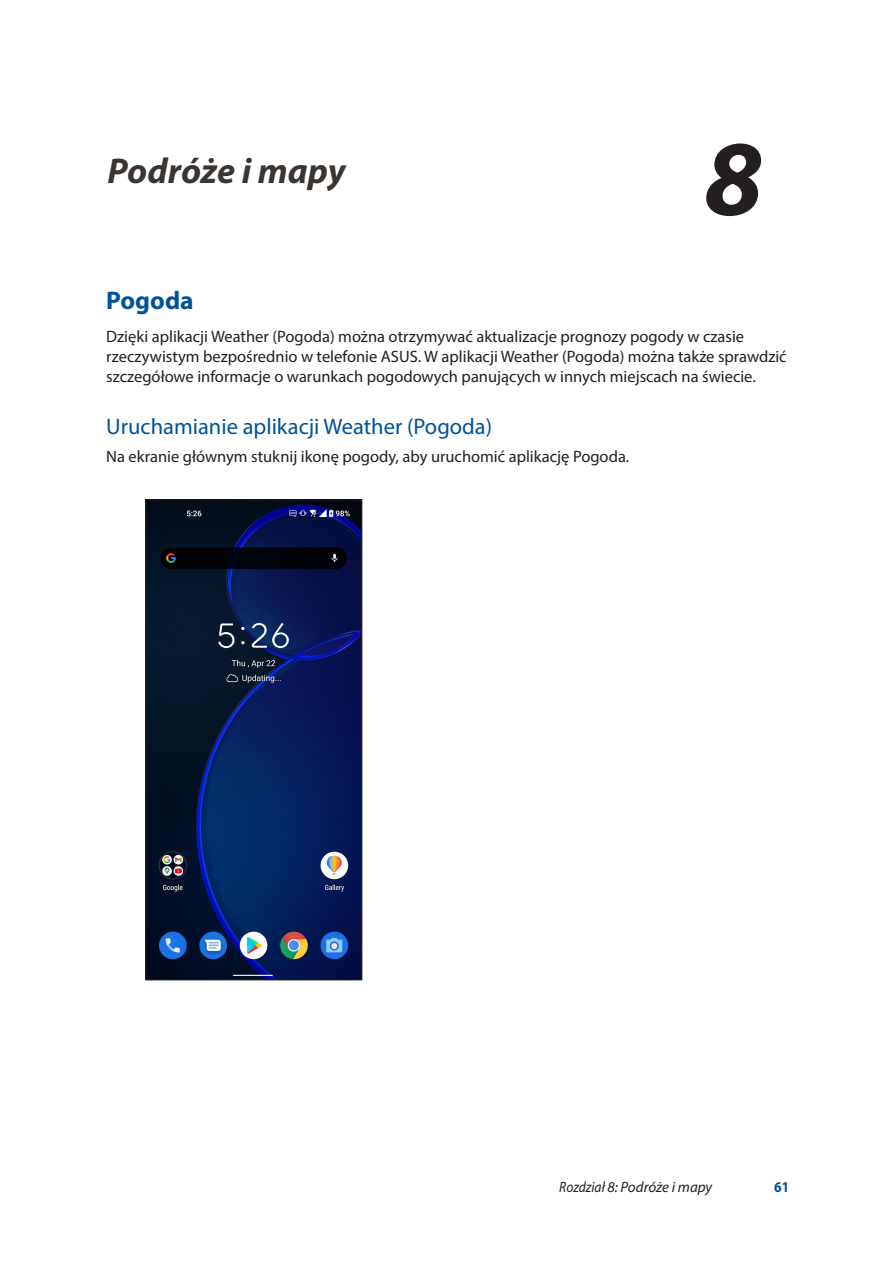
<style>
.page{position:relative;width:893px;height:1263px;background:#fff}
.page>*{position:absolute;margin:0;border:0;box-sizing:border-box;transform-origin:0 0}
.t1{font:italic 700 108px "Myriad Pro";color:#231f20}
.t2{font:italic 700 36px "Myriad Pro";color:#3b3532}
.t3{font:700 25.5px "Myriad Pro";color:#01529a}
.t4{font:22.5px "Myriad Pro";color:#01529a}
.t5{font:16.5px/19.8px "Myriad Pro";color:#231f20}
.t6{font:italic 15px "Myriad Pro";color:#231f20;scale:.9 1}
.t7{font:700 15px "Myriad Pro";color:#01529a;scale:.9 1}
</style>
<div class="page">
<img style="left:148px;top:502px;width:212px;height:476px">
<div style="left:146px;top:500px;width:216px;height:480px;border:1px solid #231f20"></div>
<h2 class="t2" style="left:108px;top:147px;width:240px">Podróże i mapy</h2>
<h1 class="t1" style="left:704px;top:108px;width:60px">8</h1>
<h3 class="t3" style="left:106px;top:284px;width:89px">Pogoda</h3>
<p class="t5" style="left:106px;top:326px;width:682px">Dzięki aplikacji Weather (Pogoda) można otrzymywać aktualizacje prognozy pogody w czasie rzeczywistym bezpośrednio w telefonie ASUS. W aplikacji Weather (Pogoda) można także sprawdzić szczegółowe informacje o warunkach pogodowych panujących w innych miejscach na świecie.</p>
<h3 class="t4" style="left:106px;top:413px;width:387px">Uruchamianie aplikacji Weather (Pogoda)</h3>
<p class="t5" style="left:106px;top:447px;width:525px">Na ekranie głównym stuknij ikonę pogody, aby uruchomić aplikację Pogoda.</p>
<p class="t6" style="left:559px;top:1178px;width:171px">Rozdział 8: Podróże i mapy</p>
<p class="t7" style="left:774px;top:1177px;width:18px">61</p>
</div>
